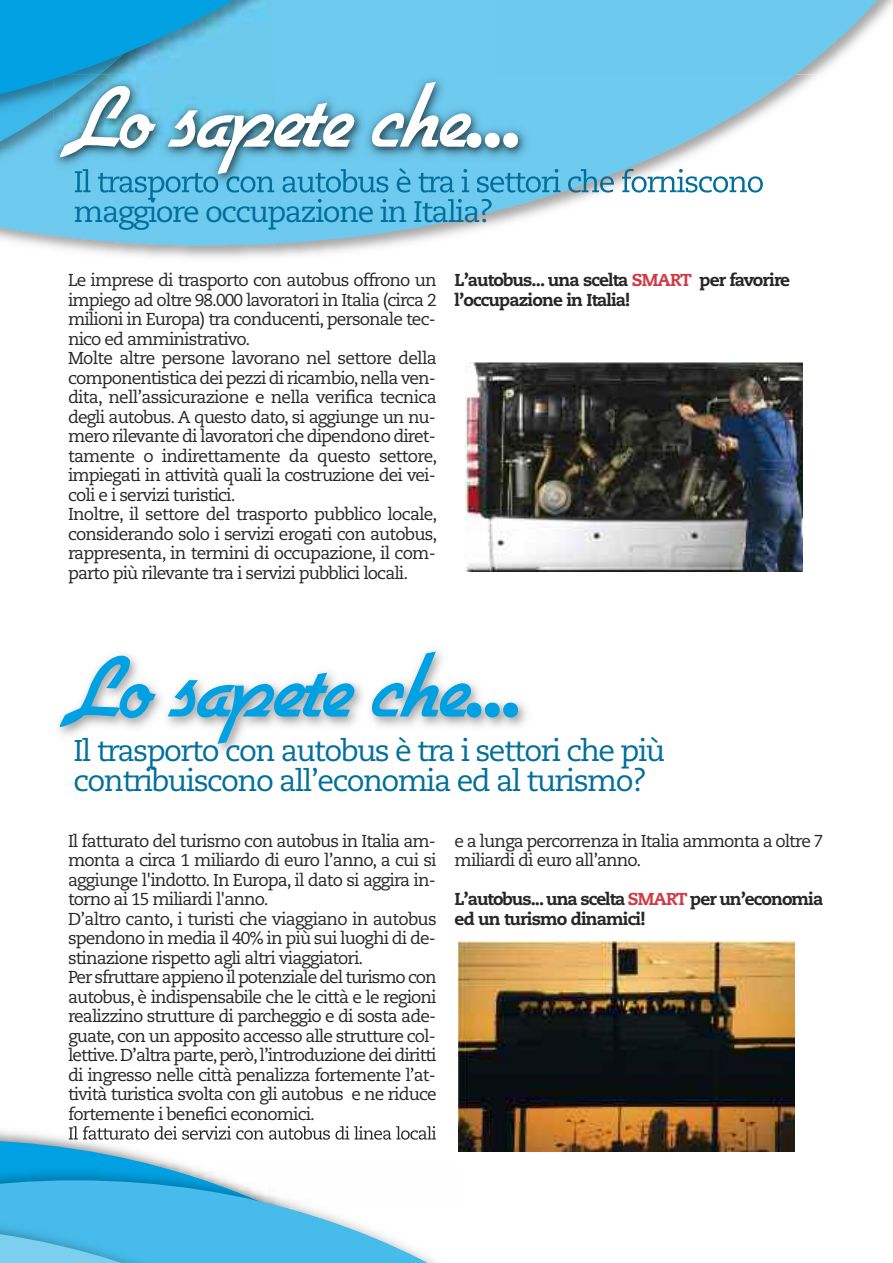
<style>
.page{position:relative;width:893px;height:1263px;background:#fff}
.page>*{position:absolute;margin:0;border:0;box-sizing:border-box;transform-origin:0 0}
.t1{font:82.5px "Contempo";letter-spacing:-.05em;color:#fff}
.t2{font:82.5px "Contempo";letter-spacing:-.05em;color:#00a1e3}
.t3{font:30px/30px "Caecilia";letter-spacing:-.05em;color:#006f9b}
.t4{font:17.25px/19.5px "Caecilia";letter-spacing:-.05em;color:#272627}
.t5{font:800 17.25px/19.5px "Caecilia";letter-spacing:-.05em;color:#272627}
.s1{color:#cf3c46}
</style>
<div class="page">
<svg style="left:275px;top:0;width:618px;height:246px;fill:#6ec9ef"></svg>
<svg style="left:0;top:150px;width:255px;height:111px;background:#92d1eb"></svg>
<img style="left:471px;top:0;width:20px;height:74px">
<img style="left:0;top:144px;width:53px;height:6px">
<img style="left:0;top:130px;width:53px;height:14px">
<svg style="left:0;top:0;width:471px;height:130px;background:#44b6e5"></svg>
<img style="left:458px;top:942px;width:337px;height:209px">
<img style="left:465px;top:362px;width:337px;height:209px">
<img style="left:796px;top:74px;width:66px;height:134px">
<img style="left:275px;top:74px;width:521px;height:134px">
<img style="left:53px;top:150px;width:222px;height:58px">
<img style="left:53px;top:74px;width:438px;height:76px">
<img style="left:53px;top:74px;width:47px;height:35px">
<img style="left:53px;top:74px;width:14px;height:5px">
<img style="left:75px;top:169px;width:199px;height:31px">
<img style="left:75px;top:199px;width:160px;height:9px">
<img style="left:0;top:1126px;width:437px;height:14px">
<img style="left:458px;top:1123px;width:113px;height:29px">
<img style="left:69px;top:1126px;width:108px;height:14px">
<svg style="left:0;top:1140px;width:567px;height:24px"></svg>
<img style="left:0;top:1164px;width:226px;height:16px">
<svg style="left:0;top:1180px;width:310px;height:28px;background:#64c1e7"></svg>
<img style="left:0;top:1208px;width:357px;height:17px">
<svg style="left:0;top:1225px;width:436px;height:38px;background:#60c3eb"></svg>
<h1 class="t1" style="left:68px;top:70px;width:453px">Lo sapete che...</h1>
<h2 class="t3" style="left:73px;top:199px;width:422px">maggiore occupazione in Italia?</h2>
<p class="t4" style="left:68px;top:272px;width:371px">Le imprese di trasporto con autobus offrono un impiego ad oltre 98.000 lavoratori in Italia (circa 2 milioni in Europa) tra conducenti, personale tec&shy;nico ed amministrativo.<br>Molte altre persone lavorano nel settore della componentistica dei pezzi di ricambio,nella ven&shy;dita, nell’assicurazione e nella verifica tecnica degli autobus. A questo dato, si aggiunge un nu&shy;mero rilevante di lavoratori che dipendono diret&shy;tamente o indirettamente da questo settore, impiegati in attività quali la costruzione dei vei&shy;coli e i servizi turistici.<br>Inoltre, il settore del trasporto pubblico locale, considerando solo i servizi erogati con autobus, rappresenta, in termini di occupazione, il com&shy;parto più rilevante tra i servizi pubblici locali.</p>
<p class="t5" style="left:455px;top:272px;width:337px">L’autobus... una scelta <span class="s1">SMART</span> per favorire l’occupazione in Italia!</p>
<h1 class="t2" style="left:68px;top:640px;width:453px">Lo sapete che...</h1>
<h2 class="t3" style="left:73px;top:738px;width:593px">Il trasporto con autobus è tra i settori che più contribuiscono all’economia ed al turismo?</h2>
<p class="t4" style="left:68px;top:833px;width:370px">Il fatturato del turismo con autobus in Italia am&shy;monta a circa 1 miliardo di euro l’anno, a cui si aggiunge l'indotto. In Europa, il dato si aggira in&shy;torno ai 15 miliardi l'anno.<br>D’altro canto, i turisti che viaggiano in autobus spendono in media il 40% in più sui luoghi di de&shy;stinazione rispetto agli altri viaggiatori.<br>Per sfruttare appieno il potenziale del turismo con autobus, è indispensabile che le città e le regioni realizzino strutture di parcheggio e di sosta ade&shy;guate, con un apposito accesso alle strutture col&shy;lettive.D’altra parte,però,l’introduzione dei diritti di ingresso nelle città penalizza fortemente l’at&shy;tività turistica svolta con gli autobus e ne riduce fortemente i benefici economici.</p>
<p class="t4" style="left:455px;top:833px;width:370px">e a lunga percorrenza in Italia ammonta a oltre 7 miliardi di euro all’anno.</p>
<p class="t5" style="left:455px;top:891px;width:370px">L’autobus... una scelta <span class="s1">SMART</span> per un’economia ed un turismo dinamici!</p>
</div>
